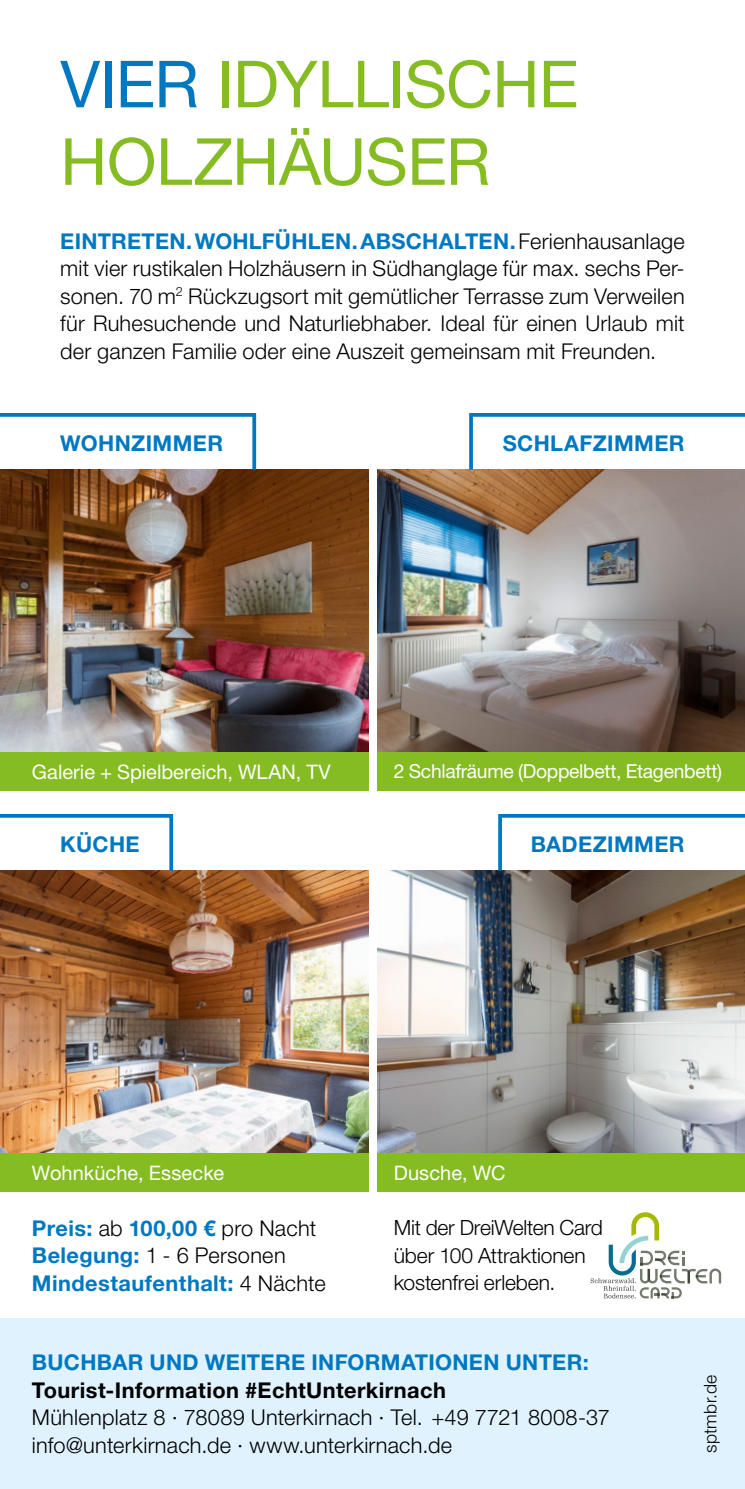
<style>
.page{position:relative;width:745px;height:1489px;background:#fff}
.page>*{position:absolute;margin:0;border:0;box-sizing:border-box;transform-origin:0 0}
.t1{font:65px/77.5px "Helvetica Neue LT";letter-spacing:-.01em;color:#85bc22}
.t2{font:300 21.75px/27.5px "Helvetica Neue LT";letter-spacing:.01em;color:#000;text-align:justify}
.t3{font:700 21.75px/27.5px "Helvetica Neue LT";letter-spacing:.02em;color:#0078c1}
.t4{font:700 21.75px "Helvetica Neue LT";letter-spacing:.02em;color:#000}
.t5{font:300 21px/27.5px "Helvetica Neue LT";letter-spacing:-.01em;color:#000}
.t6{font:20px "Helvetica Neue LT";color:#fff}
.t7{font:19.25px "Helvetica Neue LT";letter-spacing:-.015em;color:#fff}
.t8{font:300 17.5px "Helvetica Neue LT";letter-spacing:.02em;color:#000}
.s1{color:#0078c1}
.s2{font-weight:700;color:#0078c1}
.s3{font-weight:300;color:#000}
</style>
<div class="page">
<div style="left:0;top:1318px;width:744px;height:170px;background:#dff2fd"></div>
<div style="left:0;top:752px;width:369px;height:39px;background:#85bc22"></div>
<div style="left:376px;top:752px;width:368px;height:39px;background:#85bc22"></div>
<img style="left:0;top:469px;width:369px;height:283px">
<img style="left:377px;top:469px;width:367px;height:283px">
<svg style="left:0;top:413px;width:258px;height:60px"></svg>
<svg style="left:467px;top:413px;width:277px;height:60px"></svg>
<div style="left:0;top:1152px;width:369px;height:39px;background:#85bc22"></div>
<div style="left:376px;top:1152px;width:368px;height:39px;background:#85bc22"></div>
<img style="left:0;top:870px;width:369px;height:282px">
<img style="left:377px;top:870px;width:367px;height:282px">
<svg style="left:0;top:814px;width:175px;height:60px"></svg>
<svg style="left:496px;top:814px;width:248px;height:60px"></svg>
<svg style="left:590px;top:1212px;width:130px;height:86px"></svg>
<h1 class="t1" style="left:60px;top:45px;width:519px"><span class="s1">VIER</span> IDYLLISCHE<br>HOLZHÄUSER</h1>
<p class="t2" style="left:60px;top:227px;width:625px"><span class="s2">EINTRETEN. WOHLFÜHLEN. ABSCHALTEN.</span> Ferienhausanlage mit vier rustikalen Holzhäusern in Südhanglage für max. sechs Per&shy;sonen. 70 m<sup>2</sup> Rückzugsort mit gemütlicher Terrasse zum Verweilen für Ruhesuchende und Naturliebhaber. Ideal für einen Urlaub mit der ganzen Familie oder eine Auszeit gemeinsam mit Freunden.</p>
<p class="t3" style="left:60px;top:429px;width:164px">WOHNZIMMER</p>
<p class="t3" style="left:502px;top:429px;width:183px">SCHLAFZIMMER</p>
<p class="t6" style="left:32px;top:759px;width:300px">Galerie + Spielbereich, WLAN, TV</p>
<p class="t7" style="left:393px;top:759px;width:329px">2 Schlafräume (Doppelbett, Etagenbett)</p>
<p class="t3" style="left:60px;top:829px;width:81px">KÜCHE</p>
<p class="t3" style="left:530px;top:829px;width:155px">BADEZIMMER</p>
<p class="t6" style="left:32px;top:1160px;width:194px">Wohnküche, Essecke</p>
<p class="t6" style="left:393px;top:1160px;width:113px">Dusche, WC</p>
<p class="t3" style="left:32px;top:1213px;width:295px">Preis: <span class="s3">ab</span> 100,00 € <span class="s3">pro Nacht<br></span>Belegung: <span class="s3">1 - 6 Personen<br></span>Mindestaufenthalt: <span class="s3">4 Nächte</span></p>
<p class="t5" style="left:393px;top:1213px;width:210px">Mit der DreiWelten Card über 100 Attraktionen kostenfrei erleben.</p>
<p class="t3" style="left:32px;top:1348px;width:558px">BUCHBAR UND WEITERE INFORMATIONEN UNTER:</p>
<p class="t4" style="left:32px;top:1376px;width:415px">Tourist-Information #EchtUnterkirnach</p>
<p class="t2" style="left:32px;top:1403px;width:579px">Mühlenplatz 8 · 78089 Unterkirnach · Tel. +49 7721 8008-37 info@unterkirnach.de · www.unterkirnach.de</p>
<p class="t8" style="left:699px;top:1452px;width:80px;rotate:-90deg">sptmbr.de</p>
</div>
